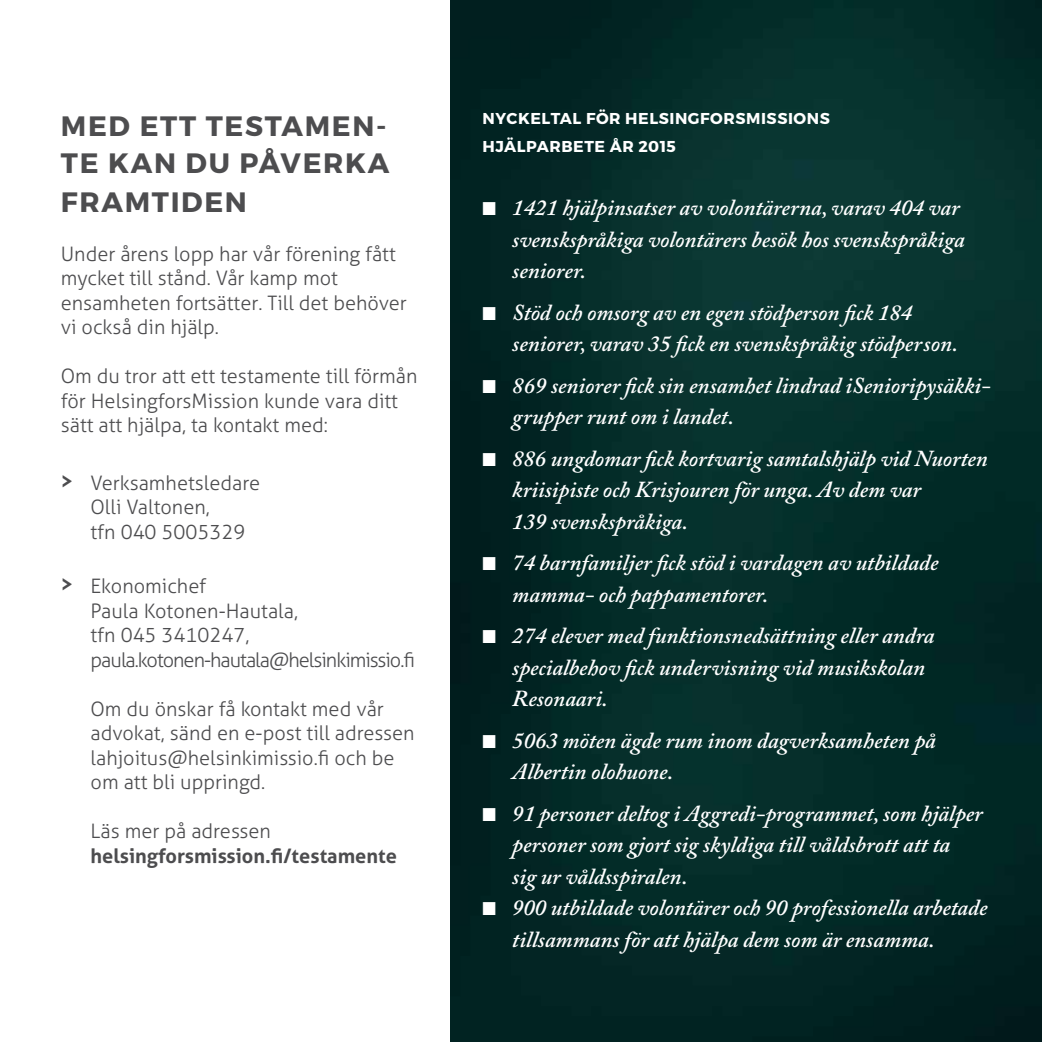
<style>
.page{position:relative;width:1042px;height:1042px;background:#fff}
.page>*{position:absolute;margin:0;border:0;box-sizing:border-box;transform-origin:0 0}
.t1{font:700 28px/37.6px "Montserrat";letter-spacing:.06em;color:#4d4d4f;text-align:justify}
.t2{font:italic 600 22.75px/31.5px "Adobe Caslon Pro";color:#fff}
.t3{font:300 19.95px/24.5px "Aller";color:#4d4d4f}
.t4{font:700 19.95px "Aller";color:#4d4d4f}
.t5{font:700 15.75px/28px "Montserrat";letter-spacing:.035em;color:#fff}
.s1{font-family:"Knockout 69 Full Liteweight";font-weight:400;font-size:26.25px}
.s2{font-family:"Knockout 69 Full Liteweight";font-weight:400;font-style:normal;font-size:26.25px}
</style>
<div class="page">
<img style="left:450px;top:0;width:592px;height:1042px">
<p class="t1" style="left:61px;top:108px;width:330px">MED ETT TESTAMEN-TE KAN DU PÅVERKA FRAMTIDEN</p>
<p class="t3" style="left:61px;top:241px;width:347px">Under årens lopp har vår förening fått mycket till stånd. Vår kamp mot ensamheten fortsätter. Till det behöver vi också din hjälp.</p>
<p class="t3" style="left:61px;top:364px;width:358px">Om du tror att ett testamente till förmån för HelsingforsMission kunde vara ditt sätt att hjälpa, ta kontakt med:</p>
<p class="t3" style="left:91px;top:470px;width:171px;text-indent:-30px"><span class="s1">&gt;</span> Verksamhetsledare<br>Olli Valtonen,<br>tfn 040 5005329</p>
<p class="t3" style="left:91px;top:574px;width:326px;text-indent:-30px"><span class="s1">&gt;</span> Ekonomichef<br>Paula Kotonen-Hautala,<br>tfn 045 3410247, paula.kotonen-hautala@helsinkimissio.fi</p>
<p class="t3" style="left:91px;top:696px;width:325px">Om du önskar få kontakt med vår advokat, sänd en e-post till adressen lahjoitus@helsinkimissio.fi och be om att bli uppringd.</p>
<p class="t3" style="left:91px;top:819px;width:182px">Läs mer på adressen</p>
<p class="t4" style="left:91px;top:843px;width:308px">helsingforsmission.fi/testamente</p>
<p class="t5" style="left:482px;top:105px;width:349px">NYCKELTAL FÖR HELSINGFORSMISSIONS<br>HJÄLPARBETE ÅR 2015</p>
<p class="t2" style="left:512px;top:192px;width:454px;text-indent:-30px"><span class="s2">•</span> 1421 hjälpinsatser av volontärerna, varav 404 var svenskspråkiga volontärers besök hos svenskspråkiga seniorer.</p>
<p class="t2" style="left:512px;top:296px;width:447px;text-indent:-30px"><span class="s2">•</span> Stöd och omsorg av en egen stödperson fick 184 seniorer, varav 35 fick en svenskspråkig stödperson.</p>
<p class="t2" style="left:512px;top:369px;width:480px;text-indent:-30px"><span class="s2">•</span> 869 seniorer fick sin ensamhet lindrad iSenioripysäkki&shy;grupper runt om i landet.</p>
<p class="t2" style="left:512px;top:442px;width:477px;text-indent:-30px"><span class="s2">•</span> 886 ungdomar fick kortvarig samtalshjälp vid Nuorten kriisipiste och Krisjouren för unga. Av dem var<br>139 svenskspråkiga.</p>
<p class="t2" style="left:512px;top:546px;width:428px;text-indent:-30px"><span class="s2">•</span> 74 barnfamiljer fick stöd i vardagen av utbildade mamma- och pappamentorer.</p>
<p class="t2" style="left:512px;top:619px;width:424px;text-indent:-30px"><span class="s2">•</span> 274 elever med funktionsnedsättning eller andra specialbehov fick undervisning vid musikskolan<br>Resonaari.</p>
<p class="t2" style="left:512px;top:724px;width:425px;text-indent:-30px"><span class="s2">•</span> 5063 möten ägde rum inom dagverksamheten på<br>Albertin olohuone.</p>
<p class="t2" style="left:512px;top:797px;width:472px;text-indent:-30px"><span class="s2">•</span> 91 personer deltog i Aggredi-programmet, som hjälper personer som gjort sig skyldiga till våldsbrott att ta<br>sig ur våldsspiralen.</p>
<p class="t2" style="left:512px;top:891px;width:477px;text-indent:-30px"><span class="s2">•</span> 900 utbildade volontärer och 90 professionella arbetade tillsammans för att hjälpa dem som är ensamma.</p>
</div>
